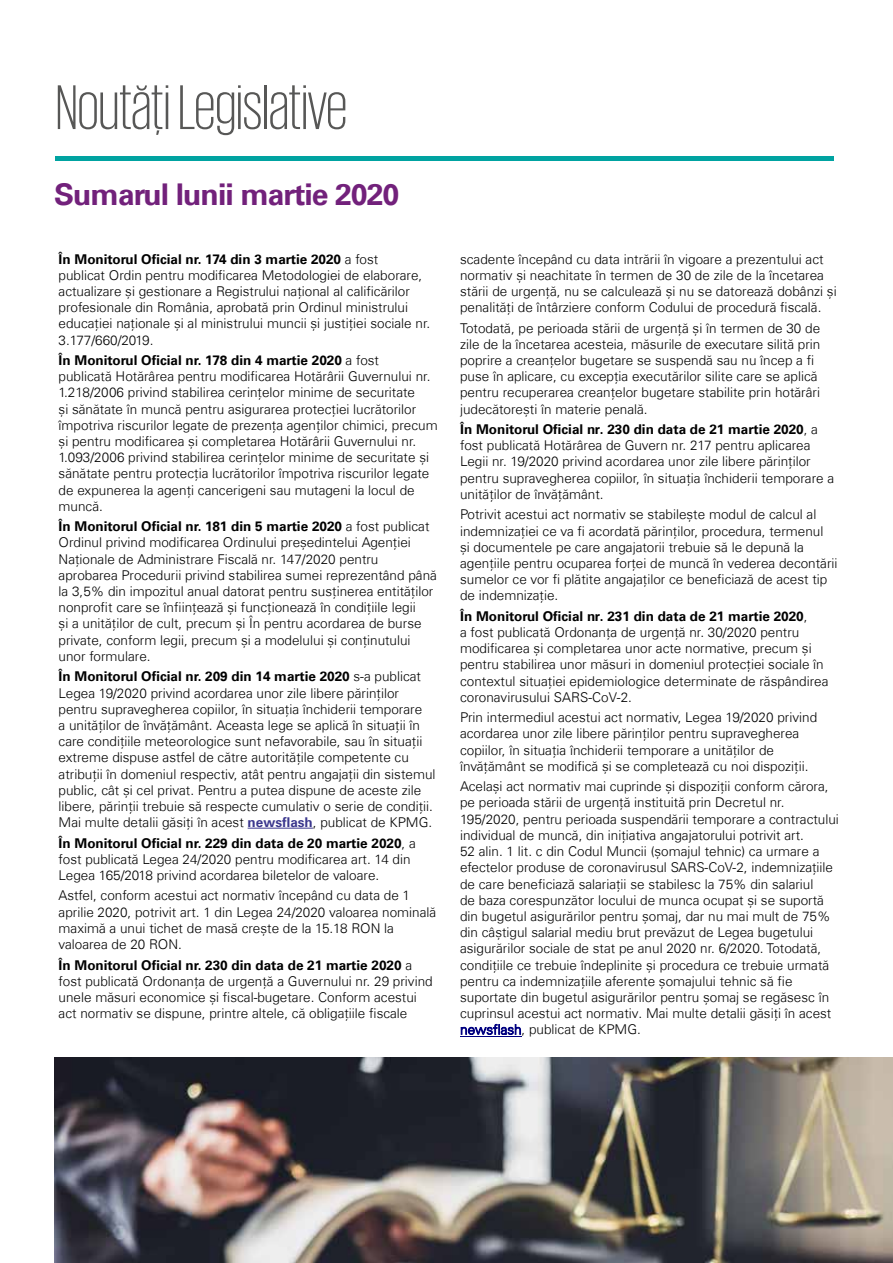
<style>
.page{position:relative;width:893px;height:1263px;background:#fff}
.page>*{position:absolute;margin:0;border:0;box-sizing:border-box;transform-origin:0 0}
.t1{font:300 64.5px "KPMG";color:#575756}
.t2{font:700 30px "Universfor KPMG";letter-spacing:-.03em;color:#72217b}
.t3{font:300 13.5px/16.2px "Universfor KPMG";color:#000}
.s1{font-weight:700}
.s2{font-weight:700;color:#3c388e}
.s3{color:#000080}
</style>
<div class="page">
<hr style="left:248px;top:828px;width:65px;height:1px;background:#3c388e">
<hr style="left:460px;top:1036px;width:62px;height:1px;background:#000080">
<div style="left:56px;top:156px;width:778px;height:5px;background:#00a3a1"></div>
<img style="left:54px;top:1058px;width:839px;height:205px">
<h1 class="t1" style="left:56px;top:76px;width:293px">Noutăți Legislative</h1>
<h2 class="t2" style="left:54px;top:176px;width:347px">Sumarul lunii martie 2020</h2>
<p class="t3" style="left:59px;top:251px;width:373px"><span class="s1">În Monitorul Oficial nr. 174 din 3 martie 2020</span> a fost<br>publicat Ordin pentru modificarea Metodologiei de elaborare, actualizare și gestionare a Registrului național al calificărilor profesionale din România, aprobată prin Ordinul ministrului educației naționale și al ministrului muncii și justiției sociale nr.<br>3.177/660/2019.</p>
<p class="t3" style="left:59px;top:352px;width:381px"><span class="s1">În Monitorul Oficial nr. 178 din 4 martie 2020</span> a fost<br>publicată Hotărârea pentru modificarea Hotărârii Guvernului nr.<br>1.218/2006 privind stabilirea cerințelor minime de securitate<br>și sănătate în muncă pentru asigurarea protecției lucrătorilor împotriva riscurilor legate de prezența agenților chimici, precum și pentru modificarea și completarea Hotărârii Guvernului nr.<br>1.093/2006 privind stabilirea cerințelor minime de securitate și sănătate pentru protecția lucrătorilor împotriva riscurilor legate de expunerea la agenți cancerigeni sau mutageni la locul de muncă.</p>
<p class="t3" style="left:59px;top:518px;width:380px"><span class="s1">În Monitorul Oficial nr. 181 din 5 martie 2020</span> a fost publicat Ordinul privind modificarea Ordinului președintelui Agenției Naționale de Administrare Fiscală nr. 147/2020 pentru aprobarea Procedurii privind stabilirea sumei reprezentând până la 3,5% din impozitul anual datorat pentru susținerea entităților nonprofit care se înființează și funcționează în condițiile legii<br>și a unităților de cult, precum și În pentru acordarea de burse private, conform legii, precum și a modelului și conținutului unor formulare.</p>
<p class="t3" style="left:59px;top:668px;width:378px"><span class="s1">În Monitorul Oficial nr. 209 din 14 martie 2020</span> s-a publicat Legea 19/2020 privind acordarea unor zile libere părinților pentru supravegherea copiilor, în situația închiderii temporare<br>a unităților de învățământ. Aceasta lege se aplică în situații în care condițiile meteorologice sunt nefavorabile, sau în situații extreme dispuse astfel de către autoritățile competente cu atribuții în domeniul respectiv, atât pentru angajații din sistemul public, cât și cel privat. Pentru a putea dispune de aceste zile libere, părinții trebuie să respecte cumulativ o serie de condiții.<br>Mai multe detalii găsiți în acest <span class="s2">newsflash</span>, publicat de KPMG.</p>
<p class="t3" style="left:59px;top:835px;width:359px"><span class="s1">În Monitorul Oficial nr. 229 din data de 20 martie 2020</span>, a fost publicată Legea 24/2020 pentru modificarea art. 14 din<br>Legea 165/2018 privind acordarea biletelor de valoare.</p>
<p class="t3" style="left:59px;top:887px;width:379px">Astfel, conform acestui act normativ începând cu data de 1 aprilie 2020, potrivit art. 1 din Legea 24/2020 valoarea nominală maximă a unui tichet de masă crește de la 15.18 RON la valoarea de 20 RON.</p>
<p class="t3" style="left:59px;top:956px;width:376px"><span class="s1">În Monitorul Oficial nr. 230 din data de 21 martie 2020</span> a fost publicată Ordonanța de urgență a Guvernului nr. 29 privind unele măsuri economice și fiscal-bugetare. Conform acestui act normativ se dispune, printre altele, că obligațiile fiscale</p>
<p class="t3" style="left:460px;top:251px;width:378px">scadente începând cu data intrării în vigoare a prezentului act normativ și neachitate în termen de 30 de zile de la încetarea stării de urgență, nu se calculează și nu se datorează dobânzi și penalități de întârziere conform Codului de procedură fiscală.</p>
<p class="t3" style="left:460px;top:320px;width:362px">Totodată, pe perioada stării de urgență și în termen de 30 de zile de la încetarea acesteia, măsurile de executare silită prin poprire a creanțelor bugetare se suspendă sau nu încep a fi puse în aplicare, cu excepția executărilor silite care se aplică pentru recuperarea creanțelor bugetare stabilite prin hotărâri judecătorești în materie penală.</p>
<p class="t3" style="left:460px;top:421px;width:376px"><span class="s1">În Monitorul Oficial nr. 230 din data de 21 martie 2020</span>, a fost publicată Hotărârea de Guvern nr. 217 pentru aplicarea Legii nr. 19/2020 privind acordarea unor zile libere părinților pentru supravegherea copiilor, în situația închiderii temporare a unităților de învățământ.</p>
<p class="t3" style="left:460px;top:506px;width:379px">Potrivit acestui act normativ se stabilește modul de calcul al indemnizației ce va fi acordată părinților, procedura, termenul<br>și documentele pe care angajatorii trebuie să le depună la agențiile pentru ocuparea forței de muncă în vederea decontării sumelor ce vor fi plătite angajaților ce beneficiază de acest tip de indemnizație.</p>
<p class="t3" style="left:460px;top:608px;width:370px"><span class="s1">În Monitorul Oficial nr. 231 din data de 21 martie 2020</span>,<br>a fost publicată Ordonanța de urgență nr. 30/2020 pentru modificarea și completarea unor acte normative, precum și pentru stabilirea unor măsuri in domeniul protecției sociale în contextul situației epidemiologice determinate de răspândirea coronavirusului SARS-CoV-2.</p>
<p class="t3" style="left:460px;top:709px;width:359px">Prin intermediul acestui act normativ, Legea 19/2020 privind acordarea unor zile libere părinților pentru supravegherea copiilor, în situația închiderii temporare a unităților de învățământ se modifică și se completează cu noi dispoziții.</p>
<p class="t3" style="left:460px;top:778px;width:380px">Același act normativ mai cuprinde și dispoziții conform cărora, pe perioada stării de urgență instituită prin Decretul nr.<br>195/2020, pentru perioada suspendării temporare a contractului individual de muncă, din inițiativa angajatorului potrivit art.<br>52 alin. 1 lit. c din Codul Muncii (șomajul tehnic) ca urmare a efectelor produse de coronavirusul SARS-CoV-2, indemnizațiile de care beneficiază salariații se stabilesc la 75% din salariul<br>de baza corespunzător locului de munca ocupat și se suportă din bugetul asigurărilor pentru șomaj, dar nu mai mult de 75% din câștigul salarial mediu brut prevăzut de Legea bugetului asigurărilor sociale de stat pe anul 2020 nr. 6/2020. Totodată, condițiile ce trebuie îndeplinite și procedura ce trebuie urmată pentru ca indemnizațiile aferente șomajului tehnic să fie suportate din bugetul asigurărilor pentru șomaj se regăsesc în cuprinsul acestui act normativ. Mai multe detalii găsiți în acest <span class="s3">newsflash</span>, publicat de KPMG.</p>
</div>
